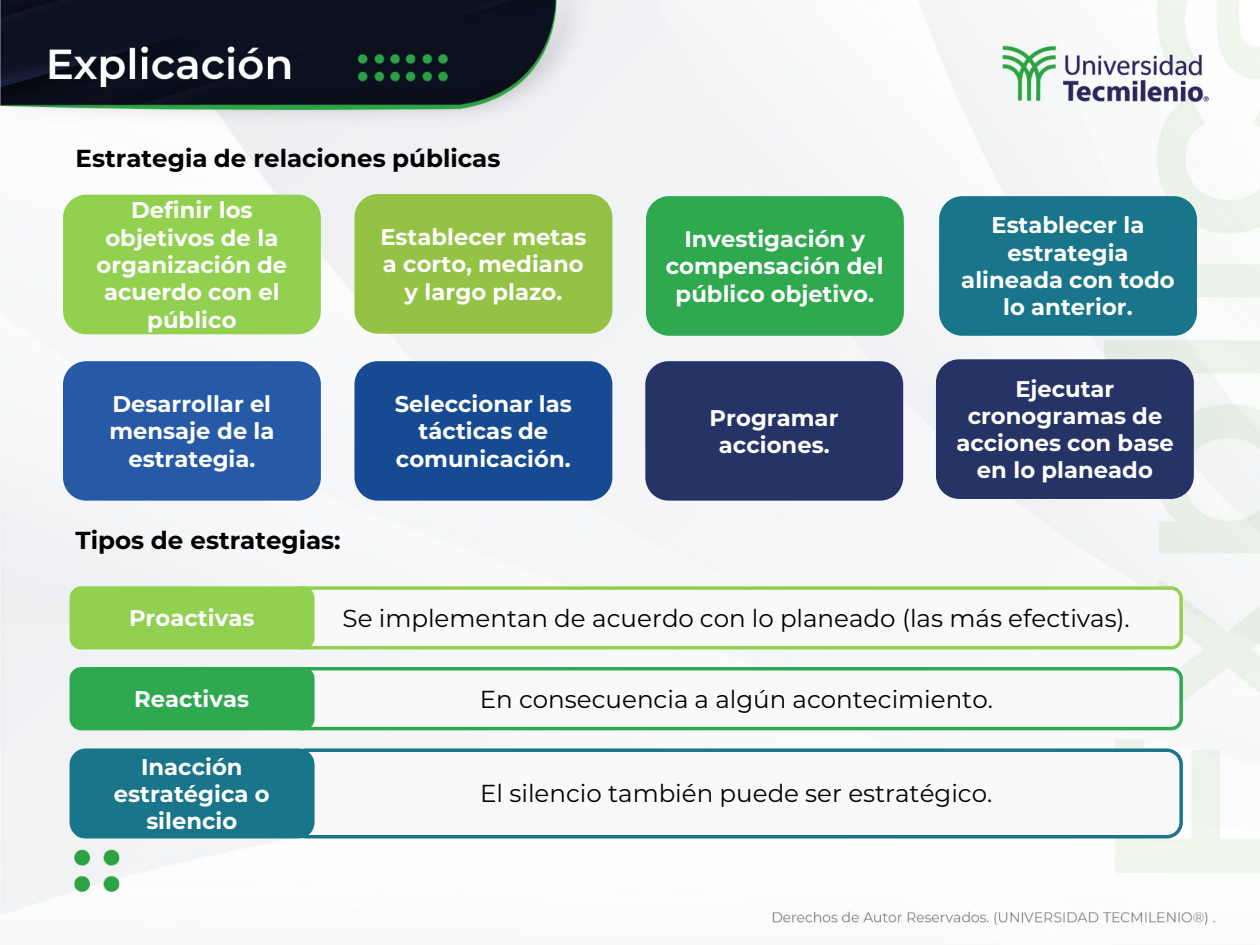
<style>
.page{position:relative;width:1260px;height:945px;background:#fff}
.page>*{position:absolute;margin:0;border:0;box-sizing:border-box;transform-origin:0 0}
.t1{font:24.5px "Montserrat";color:#000}
.t2{font:700 24.5px "Montserrat";color:#000}
.t3{font:700 22.75px/27.3px "Montserrat";color:#fff;text-align:center}
</style>
<div class="page">
<img style="left:0;top:0;width:1260px;height:926px">
<div style="left:63px;top:195px;width:258px;height:139px;background:#92d050;border-radius:23px"></div>
<div style="left:354px;top:194px;width:258px;height:140px;background:#94c245;border-radius:23px"></div>
<div style="left:646px;top:196px;width:258px;height:140px;background:#2ea94f;border-radius:23px"></div>
<div style="left:939px;top:196px;width:258px;height:140px;background:#197589;border-radius:23px"></div>
<div style="left:63px;top:361px;width:258px;height:140px;background:#265aa6;border-radius:23px"></div>
<div style="left:354px;top:361px;width:258px;height:140px;background:#164b94;border-radius:23px"></div>
<div style="left:645px;top:361px;width:258px;height:140px;background:#253366;border-radius:23px"></div>
<div style="left:936px;top:359px;width:258px;height:140px;background:#253366;border-radius:23px"></div>
<div style="left:290px;top:586px;width:893px;height:63px;background:#f9f9fb;border:4px solid #92d050;border-radius:10px"></div>
<div style="left:70px;top:586px;width:245px;height:63px;background:#92d050;border:4px solid #92d050;border-radius:10px"></div>
<div style="left:290px;top:667px;width:893px;height:63px;background:#f9f9fb;border:4px solid #2ea94f;border-radius:10px"></div>
<div style="left:70px;top:667px;width:245px;height:63px;background:#2ea94f;border:4px solid #2ea94f;border-radius:10px"></div>
<div style="left:290px;top:748px;width:893px;height:90px;background:#f9f9fb;border:4px solid #197589;border-radius:14px"></div>
<div style="left:70px;top:748px;width:245px;height:90px;background:#197589;border:4px solid #197589;border-radius:14px"></div>
<h2 class="t2" style="left:76px;top:140px;width:426px">Estrategia de relaciones públicas</h2>
<p class="t3" style="left:97px;top:195px;width:192px">Definir los objetivos de la organización de acuerdo con el público</p>
<p class="t3" style="left:380px;top:222px;width:208px">Establecer metas a corto, mediano y largo plazo.</p>
<p class="t3" style="left:666px;top:224px;width:219px">Investigación y compensación del público objetivo.</p>
<p class="t3" style="left:109px;top:389px;width:167px">Desarrollar el mensaje de la estrategia.</p>
<p class="t3" style="left:395px;top:389px;width:179px">Seleccionar las tácticas de comunicación.</p>
<h2 class="t2" style="left:76px;top:522px;width:267px">Tipos de estrategias:</h2>
<p class="t3" style="left:710px;top:403px;width:130px">Programar acciones.</p>
<p class="t3" style="left:961px;top:211px;width:215px">Establecer la estrategia alineada con todo lo anterior.</p>
<p class="t3" style="left:956px;top:374px;width:219px">Ejecutar cronogramas de acciones con base en lo planeado</p>
<p class="t3" style="left:129px;top:603px;width:127px">Proactivas</p>
<p class="t1" style="left:343px;top:601px;width:789px">Se implementan de acuerdo con lo planeado (las más efectivas).</p>
<p class="t3" style="left:134px;top:684px;width:116px">Reactivas</p>
<p class="t1" style="left:480px;top:682px;width:515px">En consecuencia a algún acontecimiento.</p>
<p class="t3" style="left:114px;top:752px;width:157px">Inacción estratégica o silencio</p>
<p class="t1" style="left:480px;top:777px;width:514px">El silencio también puede ser estratégico.</p>
</div>
